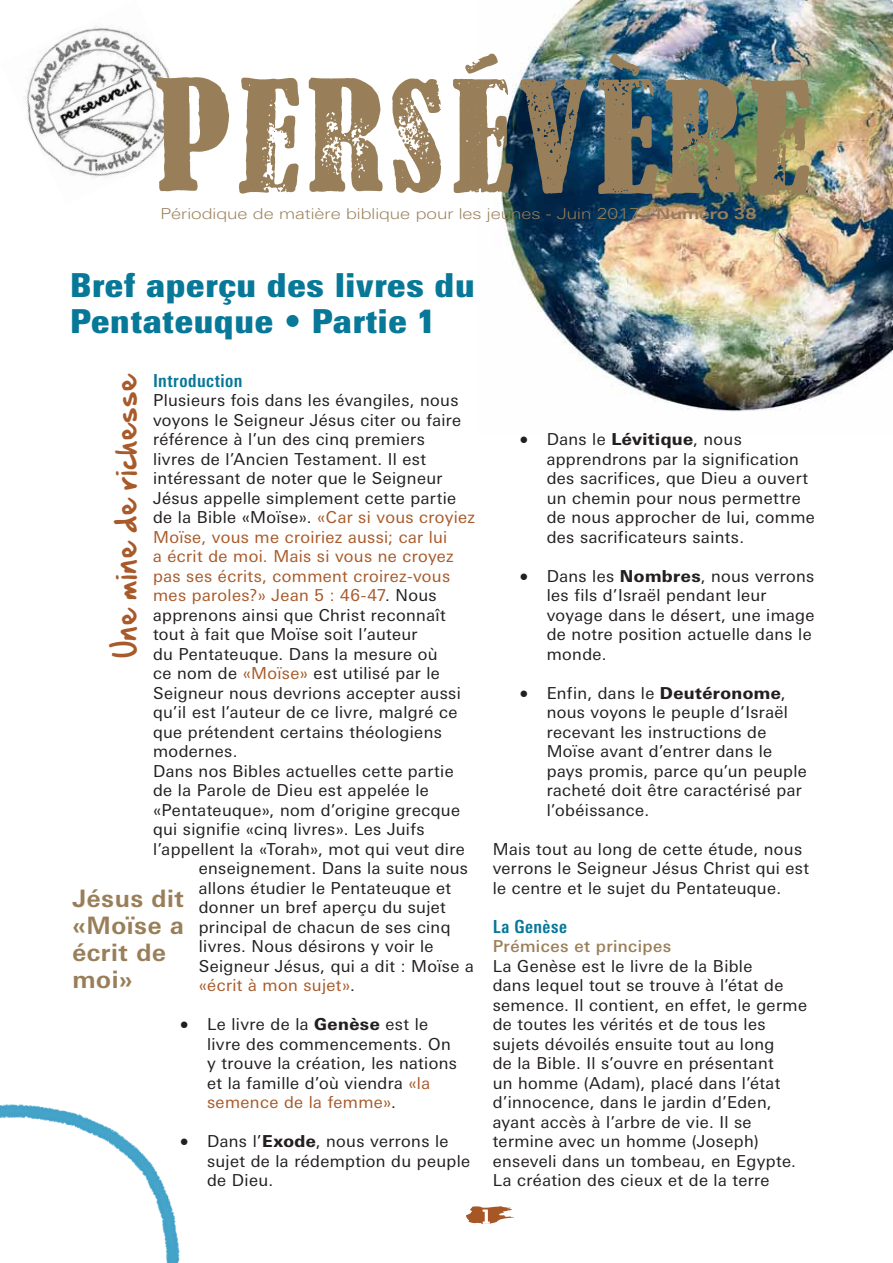
<style>
.page{position:relative;width:893px;height:1263px;background:#fff}
.page>*{position:absolute;margin:0;border:0;box-sizing:border-box;transform-origin:0 0}
.t1{font:900 condensed 33px "LT Univers";letter-spacing:.025em;color:#077898}
.t2{font:27px "Hand Of Sean";letter-spacing:.025em;color:#a85a2a}
.t3{font:700 24px/27px "LT Univers Basic";letter-spacing:.025em;color:#997f59}
.t4{font:700 condensed 18px "LT Univers";letter-spacing:.025em;color:#077898}
.t5{font:18px "Symbol";color:#231f20}
.t6{font:16.5px/19.5px "LT Univers Basic";letter-spacing:.025em;color:#231f20}
.t7{font:16.5px "LT Univers Basic";letter-spacing:.025em;color:#a85a2a}
.t8{font:500 16.5px "LT Univers Basic";letter-spacing:.025em;color:#997f59}
.t9{font:300 15px "LT Univers Extd";color:#997f59}
.s1{font-weight:700}
.s2{color:#a85a2a}
.s3{color:#231f20}
.s4{font-weight:800}
</style>
<div class="page">
<img style="left:495px;top:0;width:398px;height:412px">
<img style="left:25px;top:26px;width:145px;height:166px">
<svg style="left:466px;top:1206px;width:49px;height:18px"></svg>
<svg style="left:156px;top:77px;width:73px;height:114px"></svg>
<img style="left:598px;top:53px;width:59px;height:141px">
<svg style="left:453px;top:53px;width:60px;height:140px"></svg>
<svg style="left:520px;top:79px;width:66px;height:115px;background:#515856"></svg>
<svg style="left:239px;top:78px;width:60px;height:116px"></svg>
<svg style="left:392px;top:78px;width:49px;height:115px"></svg>
<svg style="left:309px;top:78px;width:74px;height:114px"></svg>
<img style="left:666px;top:79px;width:73px;height:115px">
<img style="left:749px;top:79px;width:61px;height:117px">
<img style="left:0;top:1104px;width:180px;height:159px">
<p class="t9" style="left:161px;top:205px;width:598px">Périodique de matière biblique pour les jeunes - Juin 2017 - <span class="s1">Numéro 38</span></p>
<h1 class="t1" style="left:70px;top:264px;width:406px">Bref aperçu des livres du</h1>
<h1 class="t1" style="left:70px;top:300px;width:365px">Pentateuque • Partie 1</h1>
<h2 class="t2" style="left:101px;top:658px;width:287px;rotate:-90deg">Une mine de richesse</h2>
<p class="t4" style="left:153px;top:370px;width:91px">Introduction</p>
<p class="t6" style="left:153px;top:391px;width:307px">Plusieurs fois dans les évangiles, nous</p>
<p class="t6" style="left:153px;top:410px;width:310px">voyons le Seigneur Jésus citer ou faire</p>
<p class="t6" style="left:153px;top:430px;width:273px">référence ’là un des cinq premiers</p>
<p class="t6" style="left:153px;top:449px;width:275px">livres de ’l Ancien Testament. Il est</p>
<p class="t6" style="left:153px;top:469px;width:291px">intéressant de noter que le Seigneur</p>
<p class="t6" style="left:153px;top:488px;width:305px">Jésus appelle simplement cette partie</p>
<p class="t6" style="left:153px;top:508px;width:324px">de la Bible «Moïse .» <span class="s2">«Car si vous croyiez</span></p>
<p class="t7" style="left:153px;top:527px;width:296px">Moïse, vous me croiriez aussi; car lui</p>
<p class="t7" style="left:153px;top:547px;width:302px">a écrit de moi. Mais si vous ne croyez</p>
<p class="t7" style="left:153px;top:566px;width:299px">pas ses écrits, comment croirez-vous</p>
<p class="t7" style="left:153px;top:586px;width:285px">mes paroles?» Jean 5 : 46-47<span class="s3">. Nous</span></p>
<p class="t6" style="left:153px;top:605px;width:294px">apprenons ainsi que Christ reconnaît</p>
<p class="t6" style="left:153px;top:625px;width:266px">tout à fait que Moïse soit ’l auteur</p>
<p class="t6" style="left:153px;top:644px;width:286px">du Pentateuque. Dans la mesure où</p>
<p class="t6" style="left:153px;top:664px;width:288px">ce nom de <span class="s2">«Moïse»</span> est utilisé par le</p>
<p class="t6" style="left:153px;top:683px;width:309px">Seigneur nous devrions accepter aussi</p>
<p class="t6" style="left:153px;top:703px;width:306px">qu i l’ est ’l auteur de ce livre, malgré ce</p>
<p class="t6" style="left:153px;top:722px;width:290px">que prétendent certains théologiens</p>
<p class="t6" style="left:153px;top:742px;width:86px">modernes.</p>
<p class="t6" style="left:153px;top:761px;width:302px">Dans nos Bibles actuelles cette partie</p>
<p class="t6" style="left:153px;top:781px;width:277px">de la Parole de Dieu est appelée le</p>
<p class="t6" style="left:153px;top:800px;width:308px">«Pentateuque ,» nom d’origine grecque</p>
<p class="t6" style="left:153px;top:820px;width:273px">qui signifie «cinq livres .» Les Juifs</p>
<p class="t6" style="left:153px;top:839px;width:313px">’l appellent la «Torah ,» mot qui veut dire</p>
<p class="t6" style="left:199px;top:859px;width:271px">enseignement. Dans la suite nous</p>
<p class="t6" style="left:199px;top:878px;width:254px">allons étudier le Pentateuque et</p>
<p class="t6" style="left:199px;top:898px;width:249px">donner un bref aperçu du sujet</p>
<p class="t6" style="left:199px;top:917px;width:253px">principal de chacun de ses cinq</p>
<p class="t6" style="left:199px;top:937px;width:236px">livres. Nous désirons y voir le</p>
<p class="t6" style="left:199px;top:956px;width:276px">Seigneur Jésus, qui a dit : Moïse a</p>
<p class="t7" style="left:199px;top:976px;width:158px">«écrit à mon sujet <span class="s3">.</span>«</p>
<p class="t6" style="left:207px;top:1015px;width:223px">Le livre de la <span class="s4">Genèse</span> est le</p>
<h3 class="t3" style="left:72px;top:885px;width:113px">Jésus dit «Moïse a écrit de moi«</h3>
<p class="t5" style="left:180px;top:1012px;width:10px">•</p>
<p class="t5" style="left:180px;top:1129px;width:10px">•</p>
<p class="t6" style="left:207px;top:1034px;width:251px">livre des commencements. On y trouve la création, les nations et la famille d’où viendra <span class="s2">«la semence de la femme</span> .<span class="s2">«</span></p>
<p class="t6" style="left:207px;top:1132px;width:243px">Dans ’l <span class="s4">Exode</span>, nous verrons le</p>
<p class="t6" style="left:207px;top:1151px;width:265px">sujet de la rédemption du peuple de Dieu.</p>
<p class="t5" style="left:520px;top:427px;width:10px">•</p>
<p class="t5" style="left:520px;top:564px;width:10px">•</p>
<p class="t5" style="left:520px;top:681px;width:10px">•</p>
<p class="t6" style="left:547px;top:430px;width:197px">Dans le <span class="s4">Lévitique</span>, nous</p>
<p class="t6" style="left:547px;top:449px;width:270px">apprendrons par la signification des sacrifices, que Dieu a ouvert un chemin pour nous permettre de nous approcher de lui, comme des sacrificateurs saints.</p>
<p class="t6" style="left:547px;top:566px;width:269px">Dans les <span class="s4">Nombres</span>, nous verrons</p>
<p class="t6" style="left:547px;top:586px;width:269px">les fils d’Israël pendant leur voyage dans le désert, une image de notre position actuelle dans le monde.</p>
<p class="t6" style="left:547px;top:683px;width:240px">Enfin, dans le <span class="s4">Deutéronome</span>,</p>
<p class="t6" style="left:547px;top:703px;width:262px">nous voyons le peuple d’Israël recevant les instructions de<br>Moïse avant d’entrer dans le pays promis, parce qu’un peuple racheté doit être caractérisé par<br>’l obéissance.</p>
<p class="t6" style="left:493px;top:839px;width:318px">Mais tout au long de cette étude, nous verrons le Seigneur Jésus Christ qui est le centre et le sujet du Pentateuque.</p>
<p class="t4" style="left:493px;top:916px;width:76px">La Genèse</p>
<p class="t8" style="left:493px;top:937px;width:180px">Prémices et principes</p>
<p class="t6" style="left:493px;top:956px;width:316px">La Genèse est le livre de la Bible<br>dans lequel tout se trouve ’là état de semence. Il contient, en effet le, germe de toutes les vérités et de tous les sujets dévoilés ensuite tout au long<br>de la Bible. ’sI l ouvre en présentant<br>un homme (Adam ,) placé dans ’l état d’innocence, dans le jardin d’Eden, ayant accès ’là arbre de vie. Il se termine avec un homme (Joseph( enseveli dans un tombeau, en Egypte.<br>La création des cieux et de la terre</p>
</div>
